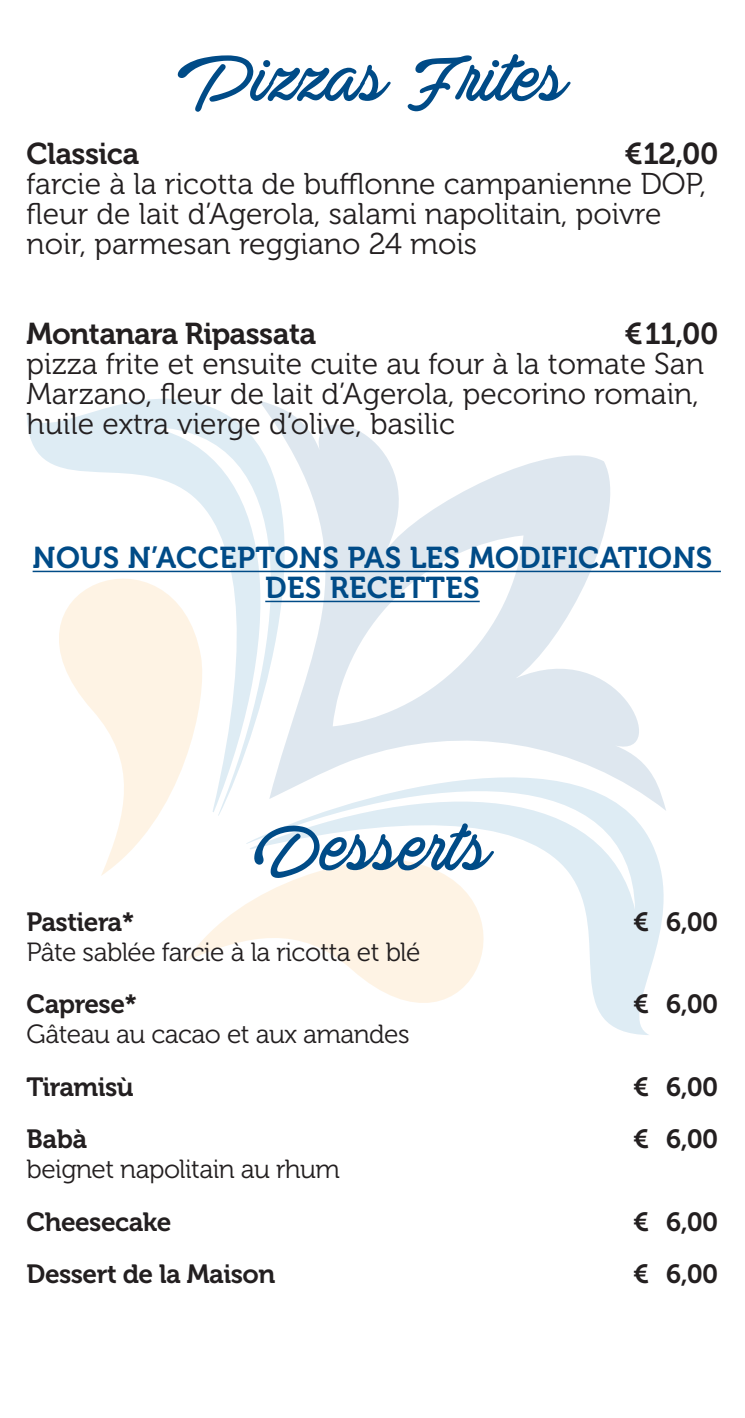
<style>
.page{position:relative;width:745px;height:1418px;background:#fff}
.page>*{position:absolute;margin:0;border:0;box-sizing:border-box;transform-origin:0 0}
.t1{font:75px "Actonia Hand PERSONALUSE";letter-spacing:-.01em;color:#004b87}
.t2{font:30px/30px "Museo 300";color:#231f20}
.t3{font:30px/30px "Museo 700";letter-spacing:.01em;color:#004b87;text-align:center}
.t4{font:30px "Museo 700";letter-spacing:-.02em;color:#231f20}
.t5{font:26.25px "Museo 700";letter-spacing:-.02em;color:#231f20}
.t6{font:26.25px "Museo 300";letter-spacing:-.02em;color:#231f20}
</style>
<div class="page">
<svg style="left:101px;top:815px;width:57px;height:61px"></svg>
<svg style="left:186px;top:904px;width:60px;height:57px"></svg>
<svg style="left:246px;top:811px;width:418px;height:224px"></svg>
<svg style="left:27px;top:399px;width:314px;height:416px"></svg>
<svg style="left:258px;top:399px;width:415px;height:412px"></svg>
<hr style="left:33px;top:570px;width:687px;height:2px;background:#004b87">
<hr style="left:265px;top:600px;width:214px;height:2px;background:#004b87">
<p class="t1" style="left:177px;top:41px;width:391px">Pizzas Frites</p>
<p class="t4" style="left:27px;top:137px;width:114px">Classica</p>
<p class="t4" style="left:624px;top:137px;width:95px">€12,00</p>
<p class="t2" style="left:27px;top:170px;width:680px">farcie à la ricotta de bufflonne campanienne DOP, fleur de lait d’Agerola, salami napolitain, poivre noir, parmesan reggiano 24 mois</p>
<p class="t4" style="left:27px;top:317px;width:291px">Montanara Ripassata</p>
<p class="t4" style="left:624px;top:317px;width:95px">€11,00</p>
<p class="t2" style="left:27px;top:350px;width:678px">pizza frite et ensuite cuite au four à la tomate San<br>Marzano, fleur de lait d’Agerola, pecorino romain, huile extra vierge d’olive, basilic</p>
<p class="t3" style="left:33px;top:543px;width:680px">NOUS N’ACCEPTONS PAS LES MODIFICATIONS<br>DES RECETTES</p>
<p class="t1" style="left:254px;top:809px;width:245px">Desserts</p>
<p class="t5" style="left:27px;top:907px;width:109px">Pastiera*</p>
<p class="t5" style="left:632px;top:907px;width:87px">€ 6,00</p>
<p class="t6" style="left:27px;top:937px;width:395px">Pâte sablée farcie à la ricotta et blé</p>
<p class="t5" style="left:27px;top:989px;width:112px">Caprese*</p>
<p class="t5" style="left:632px;top:989px;width:87px">€ 6,00</p>
<p class="t6" style="left:27px;top:1020px;width:384px">Gâteau au cacao et aux amandes</p>
<p class="t5" style="left:27px;top:1072px;width:108px">Tiramisù</p>
<p class="t5" style="left:632px;top:1072px;width:87px">€ 6,00</p>
<p class="t5" style="left:27px;top:1124px;width:62px">Babà</p>
<p class="t5" style="left:632px;top:1124px;width:87px">€ 6,00</p>
<p class="t6" style="left:27px;top:1155px;width:315px">beignet napolitain au rhum</p>
<p class="t5" style="left:27px;top:1207px;width:146px">Cheesecake</p>
<p class="t5" style="left:632px;top:1207px;width:87px">€ 6,00</p>
<p class="t5" style="left:27px;top:1259px;width:250px">Dessert de la Maison</p>
<p class="t5" style="left:632px;top:1259px;width:87px">€ 6,00</p>
</div>
